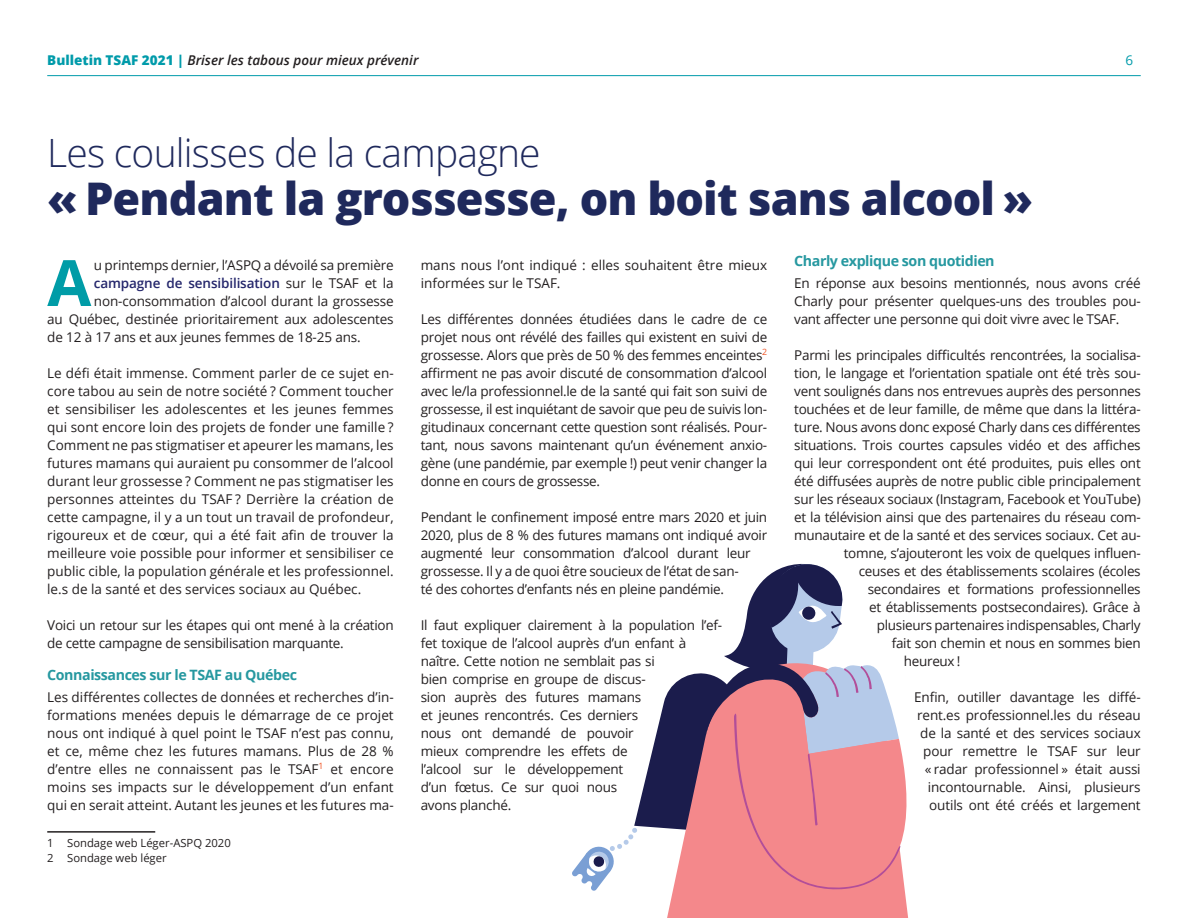
<style>
.page{position:relative;width:1188px;height:918px;background:#fff}
.page>*{position:absolute;margin:0;border:0;box-sizing:border-box;transform-origin:0 0}
.t1{font:700 63.9px "Open Sans";color:#009ca7}
.t2{font:800 45px "Open Sans";letter-spacing:-.02em;color:#1f295c}
.t3{font:300 39px "Open Sans";letter-spacing:-.02em;color:#1f295c}
.t4{font:700 14.25px "Open Sans";letter-spacing:-.03em;color:#2698a0}
.t5{font:13.5px/18px "Open Sans";letter-spacing:-.02em;color:#231f20;text-align:justify}
.t6{font:13.5px/18px "Open Sans";color:#231f20}
.t7{font:italic 600 13.5px "Open Sans";color:#231f20}
.t8{font:600 13.5px "Open Sans";letter-spacing:-.01em;color:#25276c}
.t9{font:13.5px "Open Sans";color:#009baa}
.t10{font:11.25px/15px "Open Sans";color:#231f20}
.s1{font-weight:800;font-style:normal;color:#009baa}
.s2{font-weight:400;color:#231f20}
</style>
<div class="page">
<hr style="left:47px;top:75px;width:1094px;height:1px;background:#009baa">
<hr style="left:47px;top:831px;width:108px;height:2px;background:#231f20">
<svg style="left:572px;top:563px;width:337px;height:355px"></svg>
<p class="t7" style="left:47px;top:51px;width:373px"><span class="s1">Bulletin TSAF 2021 |</span> Briser les tabous pour mieux prévenir</p>
<p class="t9" style="left:1126px;top:51px;width:9px">6</p>
<h3 class="t3" style="left:47px;top:126px;width:495px">Les coulisses de la campagne</h3>
<h2 class="t2" style="left:47px;top:165px;width:987px">« Pendant la grossesse, on boit sans alcool »</h2>
<h1 class="t1" style="left:47px;top:238px;width:46px">A</h1>
<p class="t5" style="left:94px;top:256px;width:301px">u printemps dernier, l’ASPQ a dévoilé sa première</p>
<p class="t4" style="left:794px;top:250px;width:202px">Charly explique son quotidien</p>
<p class="t5" style="left:794px;top:274px;width:348px">En réponse aux besoins mentionnés, nous avons créé Charly pour présenter quelques-uns des troubles pou&shy;vant affecter une personne qui doit vivre avec le TSAF.</p>
<p class="t5" style="left:794px;top:346px;width:348px">Parmi les principales difficultés rencontrées, la socialisa-</p>
<p class="t5" style="left:794px;top:364px;width:348px">tion, le langage et l’orientation spatiale ont été très sou-</p>
<p class="t5" style="left:794px;top:382px;width:348px">vent soulignés dans nos entrevues auprès des personnes</p>
<p class="t5" style="left:794px;top:400px;width:348px">touchées et de leur famille, de même que dans la littéra-</p>
<p class="t5" style="left:794px;top:418px;width:348px">ture. Nous avons donc exposé Charly dans ces différentes</p>
<p class="t5" style="left:794px;top:436px;width:348px">situations. Trois courtes capsules vidéo et des affiches</p>
<p class="t5" style="left:794px;top:454px;width:348px">qui leur correspondent ont été produites, puis elles ont</p>
<p class="t5" style="left:794px;top:472px;width:348px">été diffusées auprès de notre public cible principalement</p>
<p class="t5" style="left:794px;top:490px;width:348px">sur les réseaux sociaux (Instagram, Facebook et YouTube)</p>
<p class="t5" style="left:794px;top:508px;width:348px">et la télévision ainsi que des partenaires du réseau com-</p>
<p class="t5" style="left:794px;top:526px;width:348px">munautaire et de la santé et des services sociaux. Cet au-</p>
<p class="t5" style="left:844px;top:544px;width:299px">tomne, s’ajouteront les voix de quelques influen-</p>
<p class="t5" style="left:859px;top:562px;width:283px">ceuses et des établissements scolaires (écoles</p>
<p class="t5" style="left:868px;top:580px;width:275px">secondaires et formations professionnelles</p>
<p class="t5" style="left:869px;top:598px;width:273px">et établissements postsecondaires). Grâce à</p>
<p class="t5" style="left:877px;top:616px;width:266px">plusieurs partenaires indispensables, Charly</p>
<p class="t5" style="left:892px;top:634px;width:251px">fait son chemin et nous en sommes bien</p>
<p class="t5" style="left:904px;top:652px;width:58px">heureux !</p>
<p class="t5" style="left:914px;top:688px;width:228px;text-align:right">Enfin, outiller davantage les diffé&shy;rent.es professionnel.les du réseau de la santé et des services sociaux pour remettre le TSAF sur leur « radar professionnel » était aussi incontournable. Ainsi, plusieurs outils ont été créés et largement</p>
<p class="t6" style="left:421px;top:256px;width:348px">mans nous l’ont indiqué : elles souhaitent être mieux informées sur le TSAF.</p>
<p class="t5" style="left:421px;top:310px;width:348px">Les différentes données étudiées dans le cadre de ce projet nous ont révélé des failles qui existent en suivi de grossesse. Alors que près de 50 % des femmes enceintes<sup>2 </sup>affirment ne pas avoir discuté de consommation d’alcool avec le/la professionnel.le de la santé qui fait son suivi de grossesse, il est inquiétant de savoir que peu de suivis lon&shy;gitudinaux concernant cette question sont réalisés. Pour&shy;tant, nous savons maintenant qu’un événement anxio&shy;gène (une pandémie, par exemple !) peut venir changer la donne en cours de grossesse.</p>
<p class="t5" style="left:421px;top:508px;width:348px;text-align:left">Pendant le confinement imposé entre mars 2020 et juin 2020, plus de 8 % des futures mamans ont indiqué avoir augmenté leur consommation d’alcool durant leur grossesse. Il y a de quoi être soucieux de l’état de san-<br>té des cohortes d’enfants nés en pleine pandémie.</p>
<p class="t5" style="left:421px;top:616px;width:303px;text-align:left">Il faut expliquer clairement à la population l’ef&shy;fet toxique de l’alcool auprès d’un enfant à naître. Cette notion ne semblait pas si<br>bien comprise en groupe de discus-<br>sion auprès des futures mamans<br>et jeunes rencontrés. Ces derniers<br>nous ont demandé de pouvoir<br>mieux comprendre les effets de<br>l’alcool sur le développement<br>d’un fœtus. Ce sur quoi nous<br>avons planché.</p>
<p class="t8" style="left:94px;top:274px;width:301px">campagne de sensibilisation <span class="s2">sur le TSAF et la</span></p>
<p class="t5" style="left:94px;top:292px;width:301px">non-consommation d’alcool durant la grossesse</p>
<p class="t5" style="left:47px;top:310px;width:348px">au Québec, destinée prioritairement aux adolescentes</p>
<p class="t5" style="left:47px;top:328px;width:315px">de 12 à 17 ans et aux jeunes femmes de 18-25 ans.</p>
<p class="t5" style="left:47px;top:364px;width:348px">Le défi était immense. Comment parler de ce sujet en&shy;core tabou au sein de notre société ? Comment toucher et sensibiliser les adolescentes et les jeunes femmes qui sont encore loin des projets de fonder une famille ?<br>Comment ne pas stigmatiser et apeurer les mamans, les futures mamans qui auraient pu consommer de l’alcool durant leur grossesse ? Comment ne pas stigmatiser les personnes atteintes du TSAF ? Derrière la création de cette campagne, il y a un tout un travail de profondeur, rigoureux et de cœur, qui a été fait afin de trouver la meilleure voie possible pour informer et sensibiliser ce public cible, la population générale et les professionnel. le.s de la santé et des services sociaux au Québec.</p>
<p class="t5" style="left:47px;top:616px;width:348px">Voici un retour sur les étapes qui ont mené à la création de cette campagne de sensibilisation marquante.</p>
<p class="t4" style="left:47px;top:664px;width:251px">Connaissances sur le TSAF au Québec</p>
<p class="t5" style="left:47px;top:688px;width:348px">Les différentes collectes de données et recherches d’in&shy;formations menées depuis le démarrage de ce projet nous ont indiqué à quel point le TSAF n’est pas connu, et ce, même chez les futures mamans. Plus de 28 % d’entre elles ne connaissent pas le TSAF<sup>1</sup> et encore moins ses impacts sur le développement d’un enfant qui en serait atteint. Autant les jeunes et les futures ma-</p>
<p class="t10" style="left:47px;top:835px;width:185px">1 Sondage web Léger-ASPQ 2020<br>2 Sondage web léger</p>
</div>
